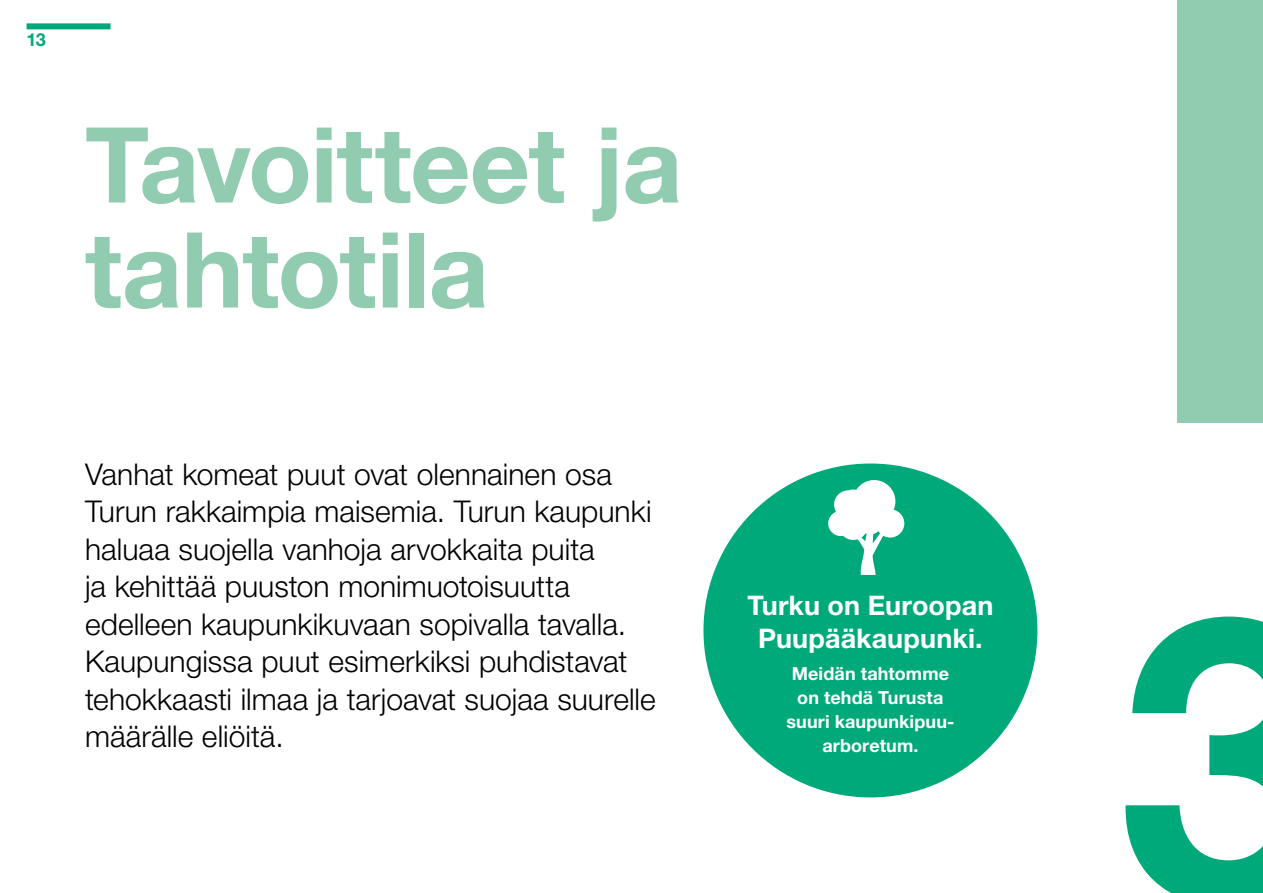
<style>
.page{position:relative;width:1263px;height:893px;background:#fff}
.page>*{position:absolute;margin:0;border:0;box-sizing:border-box;transform-origin:0 0}
.t1{font:700 398.85px "Helvetica Neue LT Std";color:#00a97a}
.t2{font:700 105px/105px "Helvetica Neue LT Std";letter-spacing:-.015em;color:#92ccb0}
.t3{font:300 30px/37.5px "Helvetica Neue LT Std";color:#000}
.t4{font:700 27px/33px "Helvetica Neue LT Std";letter-spacing:.005em;color:#fff;text-align:center}
.t5{font:700 18px/24px "Helvetica Neue LT Std";letter-spacing:.01em;color:#fff;text-align:center}
.t6{font:700 18px "Helvetica Neue LT Std";color:#00a97a}
</style>
<div class="page">
<div style="left:27px;top:23px;width:84px;height:6px;background:#00a97a"></div>
<div style="left:1178px;top:0;width:85px;height:422px;background:#92ccb0"></div>
<div style="left:703px;top:463px;width:334px;height:334px;background:#00a97a;border-radius:50%"></div>
<svg style="left:828px;top:480px;width:76px;height:95px"></svg>
<p class="t6" style="left:27px;top:28px;width:21px">13</p>
<h2 class="t2" style="left:85px;top:110px;width:599px">Tavoitteet ja tahtotila</h2>
<p class="t3" style="left:85px;top:455px;width:572px">Vanhat komeat puut ovat olennainen osa Turun rakkaimpia maisemia. Turun kaupunki haluaa suojella vanhoja arvokkaita puita<br>ja kehittää puuston monimuotoisuutta edelleen kaupunkikuvaan sopivalla tavalla.<br>Kaupungissa puut esimerkiksi puhdistavat tehokkaasti ilmaa ja tarjoavat suojaa suurelle määrälle eliöitä.</p>
<p class="t4" style="left:747px;top:588px;width:247px">Turku on Euroopan<br>Puupääkaupunki.</p>
<p class="t5" style="left:786px;top:661px;width:170px">Meidän tahtomme on tehdä Turusta suuri kaupunkipuu&shy;arboretum.</p>
<h1 class="t1" style="left:1118px;top:512px;width:223px">3</h1>
</div>
